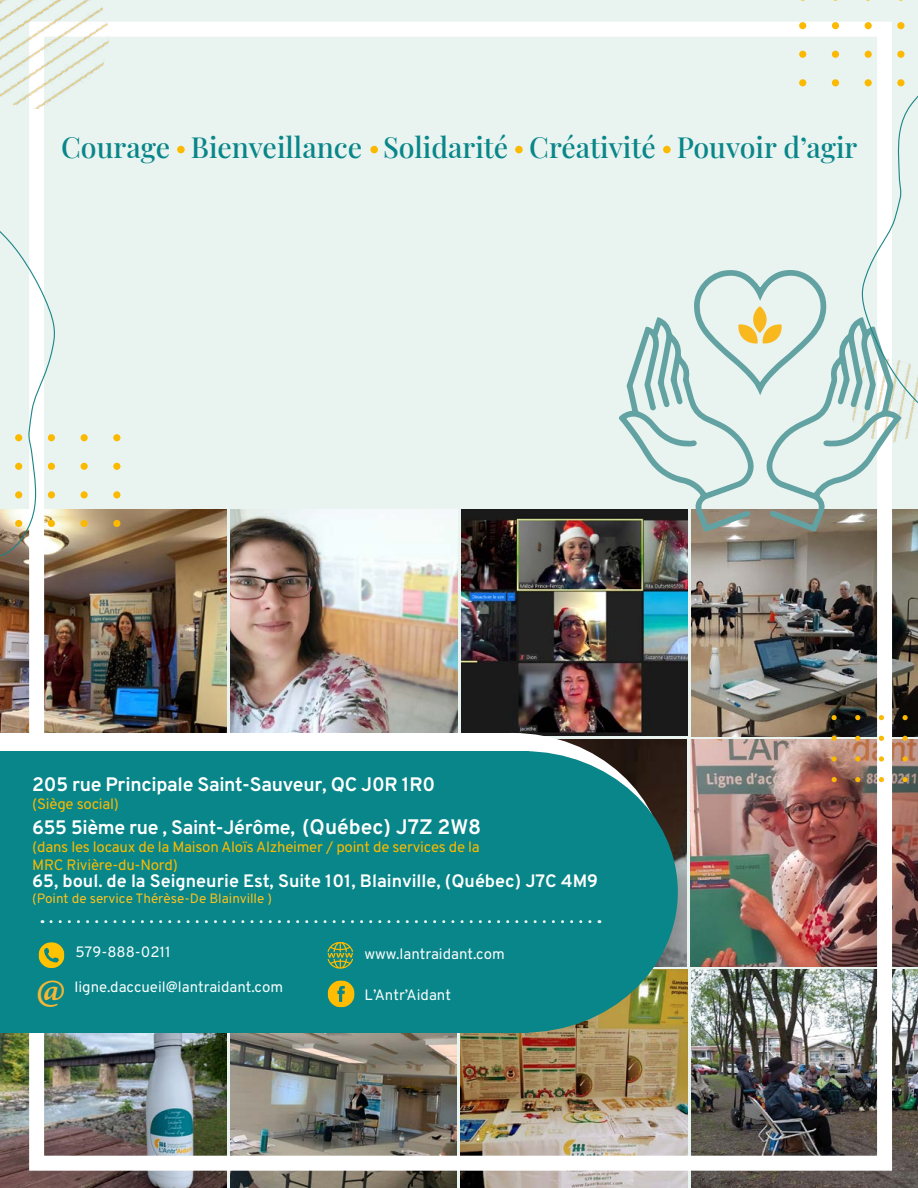
<style>
.page{position:relative;width:918px;height:1188px;background:#e9f3ef}
.page>*{position:absolute;margin:0;border:0;box-sizing:border-box;transform-origin:0 0}
.t1{font:700 39px "Minion Pro";color:#f7b734}
.t2{font:500 28.5px "Playfair Display";color:#088689}
.t3{font:700 19.5px "Overpass";letter-spacing:-.015em;color:#fff}
.t4{font:700 18px "Overpass";color:#fff}
.t5{font:15px/18px "Overpass";letter-spacing:-.015em;color:#fbba00}
.t6{font:15px "Overpass";color:#f9fcfd}
.t7{font:13.5px "Overpass";color:#fcc11f}
.s1{font-size:21px}
</style>
<div class="page">
<img style="left:0;top:1033px;width:226px;height:155px">
<img style="left:461px;top:970px;width:226px;height:218px">
<img style="left:230px;top:1033px;width:227px;height:155px">
<img style="left:691px;top:970px;width:227px;height:218px">
<img style="left:0;top:509px;width:227px;height:224px">
<img style="left:461px;top:509px;width:227px;height:227px">
<img style="left:231px;top:509px;width:226px;height:224px">
<img style="left:692px;top:532px;width:226px;height:204px">
<img style="left:562px;top:740px;width:125px;height:226px">
<img style="left:691px;top:740px;width:226px;height:226px">
<div style="left:29px;top:22px;width:863px;height:1149px;border:15px solid #fff"></div>
<div style="left:0;top:733px;width:517px;height:281px;background:#fff"></div>
<div style="left:370px;top:751px;width:308px;height:282px;background:#088689;border-radius:50%"></div>
<div style="left:0;top:751px;width:528px;height:282px;background:#088689"></div>
<svg style="left:51px;top:920px;width:549px;height:3px"></svg>
<div style="left:799px;top:22px;width:7px;height:7px;background:#fbb900;border-radius:50%"></div>
<div style="left:832px;top:22px;width:7px;height:7px;background:#fbb900;border-radius:50%"></div>
<div style="left:865px;top:22px;width:7px;height:7px;background:#fbb900;border-radius:50%"></div>
<div style="left:897px;top:22px;width:8px;height:7px;background:#fbb900;border-radius:50%"></div>
<div style="left:799px;top:51px;width:7px;height:7px;background:#fbb900;border-radius:50%"></div>
<div style="left:832px;top:51px;width:7px;height:7px;background:#fbb900;border-radius:50%"></div>
<div style="left:865px;top:51px;width:7px;height:7px;background:#fbb900;border-radius:50%"></div>
<div style="left:897px;top:51px;width:8px;height:7px;background:#fbb900;border-radius:50%"></div>
<div style="left:799px;top:79px;width:7px;height:7px;background:#fbb900;border-radius:50%"></div>
<div style="left:832px;top:79px;width:7px;height:7px;background:#fbb900;border-radius:50%"></div>
<div style="left:865px;top:79px;width:7px;height:7px;background:#fbb900;border-radius:50%"></div>
<svg style="left:897px;top:79px;width:8px;height:7px"></svg>
<div style="left:81px;top:434px;width:7px;height:7px;background:#fbb900;border-radius:50%"></div>
<div style="left:113px;top:434px;width:7px;height:7px;background:#fbb900;border-radius:50%"></div>
<div style="left:81px;top:463px;width:7px;height:7px;background:#fbb900;border-radius:50%"></div>
<div style="left:113px;top:463px;width:7px;height:7px;background:#fbb900;border-radius:50%"></div>
<div style="left:81px;top:491px;width:7px;height:7px;background:#fbb900;border-radius:50%"></div>
<div style="left:113px;top:491px;width:7px;height:7px;background:#fbb900;border-radius:50%"></div>
<div style="left:81px;top:520px;width:7px;height:7px;background:#fbb900;border-radius:50%"></div>
<div style="left:113px;top:520px;width:7px;height:7px;background:#fbb900;border-radius:50%"></div>
<svg style="left:832px;top:715px;width:5px;height:5px"></svg>
<svg style="left:855px;top:715px;width:5px;height:5px"></svg>
<svg style="left:879px;top:715px;width:5px;height:5px"></svg>
<svg style="left:903px;top:715px;width:5px;height:5px"></svg>
<svg style="left:832px;top:736px;width:5px;height:5px"></svg>
<svg style="left:855px;top:736px;width:5px;height:5px"></svg>
<svg style="left:879px;top:736px;width:5px;height:5px"></svg>
<svg style="left:903px;top:736px;width:5px;height:5px"></svg>
<svg style="left:832px;top:756px;width:5px;height:6px"></svg>
<svg style="left:855px;top:756px;width:5px;height:6px"></svg>
<svg style="left:879px;top:756px;width:5px;height:6px"></svg>
<svg style="left:903px;top:756px;width:5px;height:6px"></svg>
<svg style="left:832px;top:777px;width:5px;height:5px"></svg>
<svg style="left:855px;top:777px;width:5px;height:5px"></svg>
<svg style="left:879px;top:777px;width:5px;height:5px"></svg>
<svg style="left:903px;top:777px;width:5px;height:5px"></svg>
<img style="left:0;top:0;width:119px;height:113px">
<svg style="left:0;top:215px;width:57px;height:342px"></svg>
<svg style="left:618px;top:82px;width:300px;height:450px"></svg>
<svg style="left:327px;top:942px;width:26px;height:27px"></svg>
<svg style="left:39px;top:942px;width:25px;height:26px"></svg>
<svg style="left:328px;top:980px;width:27px;height:27px"></svg>
<div style="left:177px;top:146px;width:8px;height:7px;background:#fbb900;border-radius:50%"></div>
<div style="left:370px;top:146px;width:8px;height:7px;background:#fbb900;border-radius:50%"></div>
<div style="left:515px;top:146px;width:8px;height:7px;background:#fbb900;border-radius:50%"></div>
<div style="left:663px;top:146px;width:8px;height:7px;background:#fbb900;border-radius:50%"></div>
<h2 class="t2" style="left:61px;top:125px;width:798px">Courage Bienveillance Solidarité Créativité Pouvoir d’agir</h2>
<h3 class="t3" style="left:32px;top:772px;width:404px">205 rue Principale Saint-Sauveur, QC J0R 1R0</h3>
<p class="t5" style="left:32px;top:795px;width:88px">(Siège social)</p>
<h3 class="t3" style="left:32px;top:816px;width:450px">655 5ième rue , Saint-Jérôme, <span class="s1">(Québec) J7Z 2W8</span></h3>
<p class="t5" style="left:32px;top:838px;width:449px">(dans les locaux de la Maison Aloïs Alzheimer / point de services de la<br>MRC Rivière-du-Nord)</p>
<p class="t4" style="left:32px;top:870px;width:567px">65, boul. de la Seigneurie Est, Suite 101, Blainville, (Québec) J7C 4M9</p>
<p class="t7" style="left:32px;top:890px;width:241px">(Point de service Thérèse-De Blainville )</p>
<p class="t6" style="left:75px;top:943px;width:97px">579-888-0211</p>
<p class="t6" style="left:75px;top:977px;width:210px">ligne.daccueil@lantraidant.com</p>
<p class="t6" style="left:365px;top:945px;width:142px">www.lantraidant.com</p>
<h1 class="t1" style="left:36px;top:963px;width:31px">@</h1>
<p class="t6" style="left:365px;top:986px;width:88px">L’Antr’Aidant</p>
</div>
